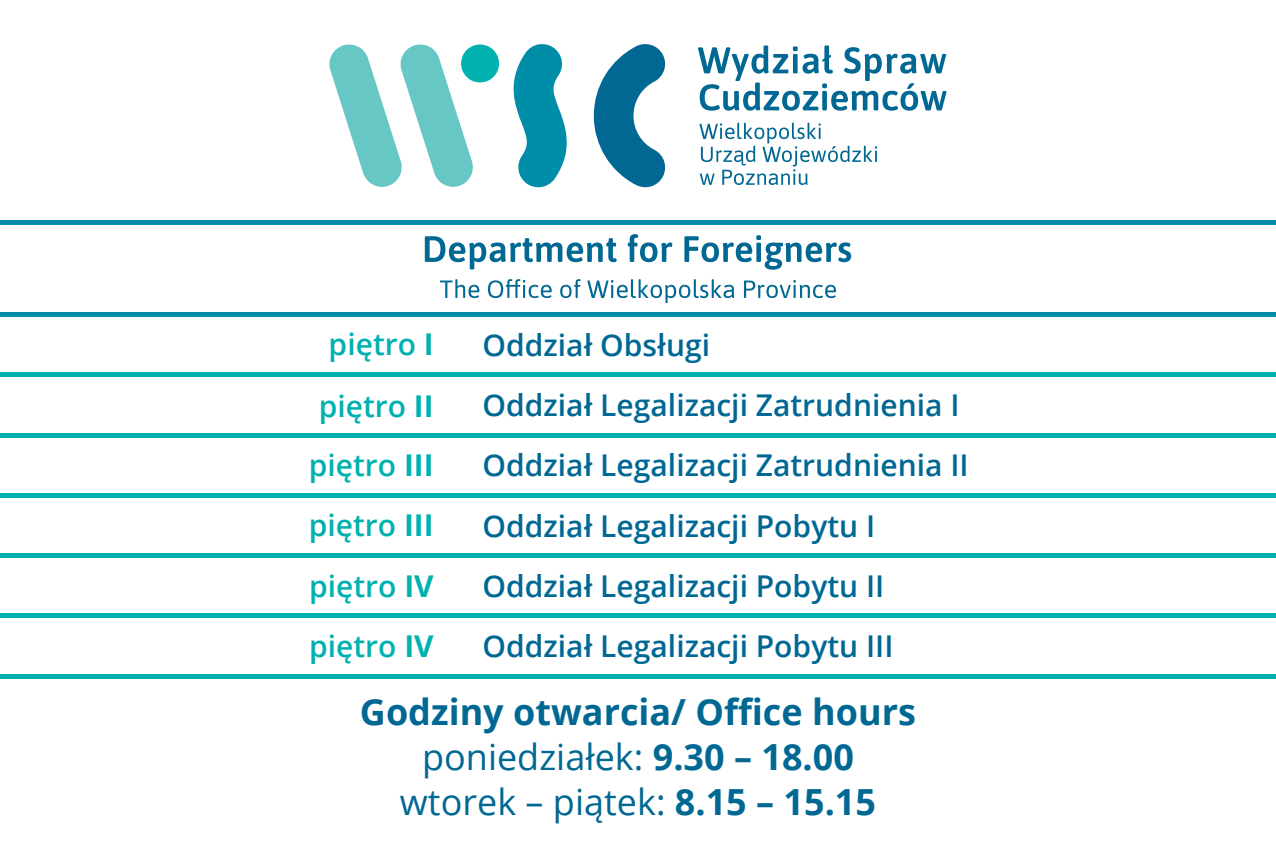
<style>
.page{position:relative;width:1276px;height:851px;background:#fff}
.page>*{position:absolute;margin:0;border:0;box-sizing:border-box;transform-origin:0 0}
.t1{font:700 36px/45px "Open Sans";color:#006893;text-align:center}
.t2{font:600 30px/60px "Open Sans";color:#006893}
.t3{font:600 30px/60.3px "Open Sans";color:#00b1b0;text-align:right}
.s1{font-weight:700}
.s2{font-weight:400}
</style>
<div class="page">
<svg style="left:698px;top:45px;width:248px;height:66px"></svg>
<svg style="left:699px;top:123px;width:178px;height:62px"></svg>
<svg style="left:594px;top:44px;width:72px;height:144px"></svg>
<svg style="left:513px;top:44px;width:54px;height:143px"></svg>
<svg style="left:329px;top:44px;width:146px;height:143px"></svg>
<div style="left:461px;top:44px;width:38px;height:38px;background:#00b1b0;border-radius:50%"></div>
<div style="left:0;top:312px;width:1276px;height:5px;background:#008da8"></div>
<div style="left:0;top:372px;width:1276px;height:5px;background:#00b1b0"></div>
<hr style="left:0;top:433px;width:1276px;height:4px;background:#00b1b0">
<hr style="left:0;top:493px;width:1276px;height:4px;background:#00b1b0">
<hr style="left:0;top:553px;width:1276px;height:4px;background:#00b1b0">
<div style="left:0;top:613px;width:1276px;height:5px;background:#00b1b0"></div>
<div style="left:0;top:673px;width:1276px;height:5px;background:#00b1b0"></div>
<hr style="left:0;top:221px;width:1276px;height:4px;background:#008da8">
<svg style="left:425px;top:236px;width:191px;height:33px"></svg>
<svg style="left:628px;top:234px;width:44px;height:28px"></svg>
<svg style="left:684px;top:235px;width:167px;height:35px"></svg>
<svg style="left:440px;top:279px;width:39px;height:19px"></svg>
<svg style="left:488px;top:279px;width:64px;height:19px"></svg>
<svg style="left:560px;top:279px;width:20px;height:19px"></svg>
<svg style="left:587px;top:279px;width:147px;height:24px"></svg>
<svg style="left:744px;top:280px;width:92px;height:18px"></svg>
<p class="t3" style="left:309px;top:313px;width:126px">piętro <span class="s1">I </span>piętro <span class="s1">II </span>piętro <span class="s1">III </span>piętro <span class="s1">III </span>piętro <span class="s1">IV </span>piętro <span class="s1">IV</span></p>
<p class="t2" style="left:482px;top:315px;width:487px">Oddział Obsługi<br>Oddział Legalizacji Zatrudnienia I<br>Oddział Legalizacji Zatrudnienia II<br>Oddział Legalizacji Pobytu I<br>Oddział Legalizacji Pobytu II<br>Oddział Legalizacji Pobytu III</p>
<p class="t1" style="left:360px;top:688px;width:557px">Godziny otwarcia/ Office hours <span class="s2">poniedziałek:</span> 9.30 – 18.00 <span class="s2">wtorek – piątek:</span> 8.15 – 15.15</p>
</div>
